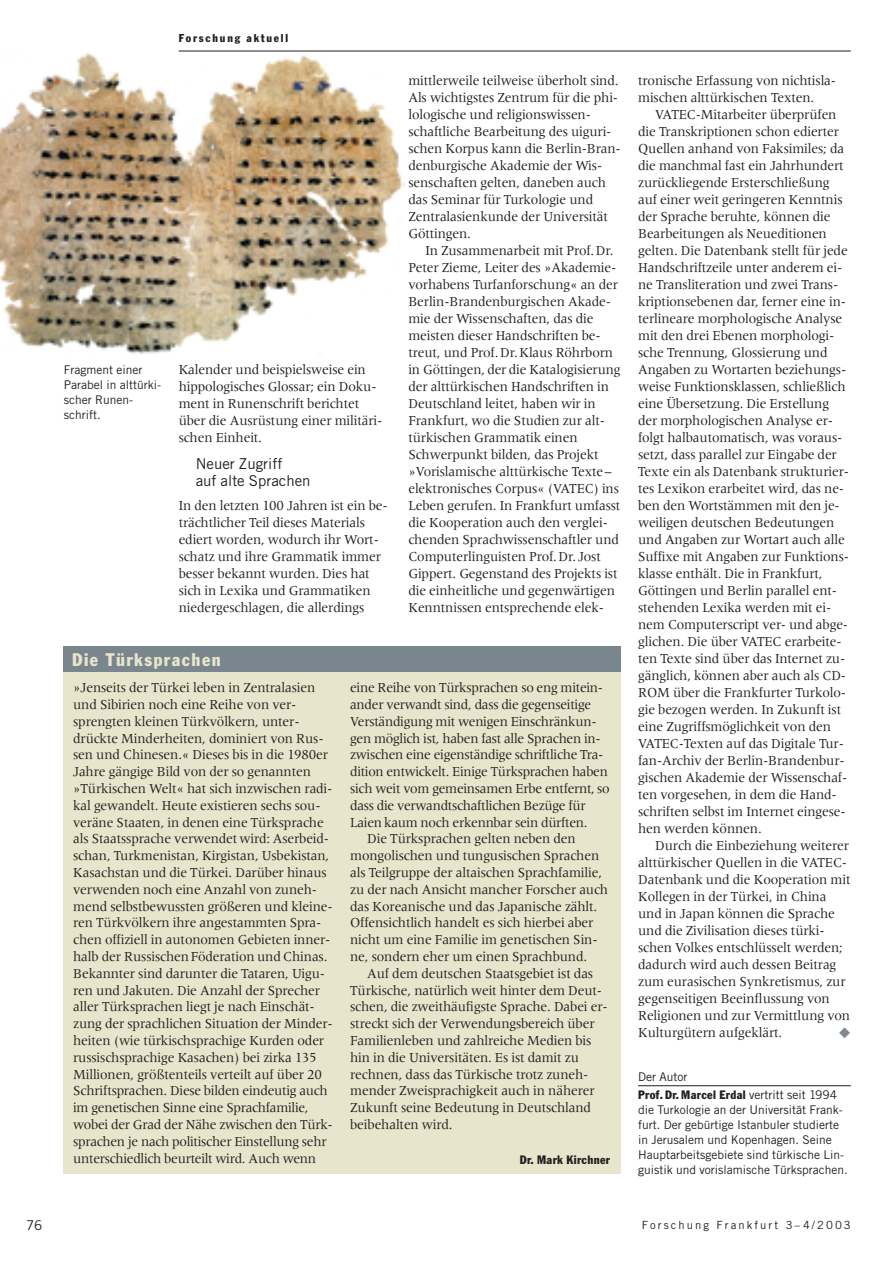
<style>
.page{position:relative;width:893px;height:1263px;background:#fff}
.page>*{position:absolute;margin:0;border:0;box-sizing:border-box;transform-origin:0 0}
.t1{font:condensed 18px "Franklin Gothic";letter-spacing:.08em;color:#e7e5cb}
.t2{font:15px/17px "Trade Gothic";color:#231f20}
.t3{font:14.25px/17px "Meridien";letter-spacing:-.01em;color:#231f20;scale:.95 1}
.t4{font:14.25px "Meridien";letter-spacing:-.01em;color:#231f20;scale:.94 1}
.t5{font:13.5px "Trade Gothic";color:#231f20}
.t6{font:12px/14.9px "Trade Gothic";color:#231f20}
.t7{font:condensed 12px "Franklin Gothic";letter-spacing:.025em;color:#231f20}
.t8{font:11.25px "Trade Gothic";letter-spacing:.185em;color:#231f20}
.t9{font:condensed 11.25px "Franklin Gothic";letter-spacing:.16em;color:#231f20}
.s1{font-family:"Trade Gothic";font-stretch:normal}
</style>
<div class="page">
<img style="left:0;top:53px;width:404px;height:301px">
<hr style="left:638px;top:1085px;width:212px;height:1px;background:#231f20">
<hr style="left:179px;top:51px;width:671px;height:1px;background:#231f20">
<div style="left:64px;top:663px;width:557px;height:511px;background:#e7e5cb"></div>
<div style="left:64px;top:646px;width:557px;height:26px;background:#7a868d"></div>
<p class="t9" style="left:179px;top:34px;width:111px">Forschung aktuell</p>
<p class="t6" style="left:64px;top:364px;width:99px">Fragment einer<br>Parabel in alttürki&shy;scher Runen&shy;schrift.</p>
<p class="t3" style="left:179px;top:362px;width:216px">Kalender und beispielsweise ein hippologisches Glossar; ein Doku&shy;ment in Runenschrift berichtet über die Ausrüstung einer militäri&shy;schen Einheit.</p>
<p class="t2" style="left:196px;top:457px;width:116px">Neuer Zugriff<br>auf alte Sprachen</p>
<p class="t3" style="left:179px;top:498px;width:222px">In den letzten 100 Jahren ist ein be&shy;trächtlicher Teil dieses Materials ediert worden, wodurch ihr Wort&shy;schatz und ihre Grammatik immer besser bekannt wurden. Dies hat sich in Lexika und Grammatiken niedergeschlagen, die allerdings</p>
<p class="t1" style="left:72px;top:653px;width:150px">Die Türksprachen</p>
<p class="t3" style="left:408px;top:73px;width:225px">mittlerweile teilweise überholt sind.<br>Als wichtigstes Zentrum für die phi&shy;lologische und religionswissen&shy;schaftliche Bearbeitung des uiguri&shy;schen Korpus kann die Berlin-Bran&shy;denburgische Akademie der Wis&shy;senschaften gelten, daneben auch das Seminar für Turkologie und<br>Zentralasienkunde der Universität<br>Göttingen.</p>
<p class="t3" style="left:408px;top:243px;width:225px;text-indent:17px">In Zusammenarbeit mit Prof.Dr.<br>Peter Zieme, Leiter des »Akademie&shy;vorhabens Turfanforschung« an der Berlin-Brandenburgischen Akade&shy;mie der Wissenschaften, das die meisten dieser Handschriften be&shy;treut, und Prof.Dr.Klaus Röhrborn in Göttingen, der die Katalogisierung der alttürkischen Handschriften in Deutschland leitet, haben wir in Frankfurt, wo die Studien zur alt&shy;türkischen Grammatik einen Schwerpunkt bilden, das Projekt »Vorislamische alttürkische Texte– elektronisches Corpus« (VATEC) ins Leben gerufen. In Frankfurt umfasst die Kooperation auch den verglei&shy;chenden Sprachwissenschaftler und Computerlinguisten Prof.Dr.Jost Gippert. Gegenstand des Projekts ist die einheitliche und gegenwärtigen Kenntnissen entsprechende elek-</p>
<p class="t3" style="left:73px;top:680px;width:275px">»Jenseits der Türkei leben in Zentralasien und Sibirien noch eine Reihe von ver&shy;sprengten kleinen Türkvölkern, unter&shy;drückte Minderheiten, dominiert von Rus&shy;sen und Chinesen.« Dieses bis in die 1980er Jahre gängige Bild von der so genannten »Türkischen Welt« hat sich inzwischen radi&shy;kal gewandelt. Heute existieren sechs sou&shy;veräne Staaten, in denen eine Türksprache als Staatssprache verwendet wird: Aserbeid&shy;schan, Turkmenistan, Kirgistan, Usbekistan, Kasachstan und die Türkei. Darüber hinaus verwenden noch eine Anzahl von zuneh&shy;mend selbstbewussten größeren und kleine&shy;ren Türkvölkern ihre angestammten Spra&shy;chen offiziell in autonomen Gebieten inner&shy;halb der RussischenFöderation und Chinas.<br>Bekannter sind darunter die Tataren, Uigu&shy;ren und Jakuten. Die Anzahl der Sprecher aller Türksprachen liegt je nach Einschät&shy;zung der sprachlichen Situation der Minder&shy;heiten (wie türkischsprachige Kurden oder russischsprachige Kasachen) bei zirka 135<br>Millionen, größtenteils verteilt auf über 20<br>Schriftsprachen. Diese bilden eindeutig auch im genetischen Sinne eine Sprachfamilie, wobei der Grad der Nähe zwischen den Türk&shy;sprachen je nach politischer Einstellung sehr unterschiedlich beurteilt wird. Auch wenn</p>
<p class="t3" style="left:350px;top:680px;width:268px">eine Reihe von Türksprachen so eng mitein-</p>
<p class="t3" style="left:350px;top:697px;width:255px">ander verwandt sind, dass die gegenseitige</p>
<p class="t3" style="left:350px;top:714px;width:261px">Verständigung mit wenigen Einschränkun-</p>
<p class="t3" style="left:350px;top:731px;width:265px">gen möglich ist, haben fast alle Sprachen in-</p>
<p class="t3" style="left:350px;top:748px;width:268px">zwischen eine eigenständige schriftliche Tra-</p>
<p class="t4" style="left:350px;top:766px;width:275px">dition entwickelt. Einige Türksprachen haben</p>
<p class="t3" style="left:350px;top:781px;width:274px">sich weit vom gemeinsamen Erbe entfernt, so</p>
<p class="t3" style="left:350px;top:798px;width:249px">dass die verwandtschaftlichen Bezüge für</p>
<p class="t3" style="left:350px;top:815px;width:251px">Laien kaum noch erkennbar sein dürften.</p>
<p class="t3" style="left:367px;top:832px;width:221px">Die Türksprachen gelten neben den</p>
<p class="t3" style="left:350px;top:848px;width:264px">mongolischen und tungusischen Sprachen</p>
<p class="t3" style="left:350px;top:865px;width:267px">als Teilgruppe der altaischen Sprachfamilie,</p>
<p class="t3" style="left:350px;top:882px;width:273px">zu der nach Ansicht mancher Forscher auch</p>
<p class="t3" style="left:350px;top:899px;width:262px">das Koreanische und das Japanische zählt.</p>
<p class="t3" style="left:350px;top:916px;width:258px">Offensichtlich handelt es sich hierbei aber</p>
<p class="t3" style="left:350px;top:932px;width:262px">nicht um eine Familie im genetischen Sin-</p>
<p class="t3" style="left:350px;top:949px;width:251px">ne, sondern eher um einen Sprachbund.</p>
<p class="t3" style="left:367px;top:966px;width:239px">Auf dem deutschen Staatsgebiet ist das</p>
<p class="t3" style="left:350px;top:983px;width:267px">Türkische, natürlich weit hinter dem Deut-</p>
<p class="t3" style="left:350px;top:1000px;width:273px">schen, die zweithäufigste Sprache. Dabei er-</p>
<p class="t3" style="left:350px;top:1016px;width:259px">streckt sich der Verwendungsbereich über</p>
<p class="t3" style="left:350px;top:1033px;width:255px">Familienleben und zahlreiche Medien bis</p>
<p class="t3" style="left:350px;top:1050px;width:242px">hin in die Universitäten. Es ist damit zu</p>
<p class="t3" style="left:350px;top:1067px;width:252px">rechnen, dass das Türkische trotz zuneh-</p>
<p class="t3" style="left:350px;top:1084px;width:259px">mender Zweisprachigkeit auch in näherer</p>
<p class="t3" style="left:350px;top:1100px;width:255px">Zukunft seine Bedeutung in Deutschland</p>
<p class="t3" style="left:350px;top:1117px;width:109px">beibehalten wird.</p>
<p class="t7" style="left:520px;top:1155px;width:92px">Dr. Mark Kirchner</p>
<p class="t3" style="left:638px;top:73px;width:210px">tronische Erfassung von nichtisla&shy;mischen alttürkischen Texten.</p>
<p class="t3" style="left:638px;top:107px;width:223px;text-indent:17px">VATEC-Mitarbeiter überprüfen die Transkriptionen schon edierter Quellen anhand von Faksimiles; da die manchmal fast ein Jahrhundert zurückliegende Ersterschließung auf einer weit geringeren Kenntnis der Sprache beruhte, können die Bearbeitungen als Neueditionen gelten. Die Datenbank stellt für jede Handschriftzeile unter anderem ei&shy;ne Transliteration und zwei Trans&shy;kriptionsebenen dar, ferner eine in&shy;terlineare morphologische Analyse mit den drei Ebenen morphologi&shy;sche Trennung, Glossierung und Angaben zu Wortarten beziehungs&shy;weise Funktionsklassen, schließlich eine Übersetzung. Die Erstellung der morphologischen Analyse er&shy;folgt halbautomatisch, was voraus&shy;setzt, dass parallel zur Eingabe der Texte ein als Datenbank strukturier&shy;tes Lexikon erarbeitet wird, das ne&shy;ben den Wortstämmen mit den je&shy;weiligen deutschen Bedeutungen und Angaben zur Wortart auch alle Suffixe mit Angaben zur Funktions&shy;klasse enthält. Die in Frankfurt, Göttingen und Berlin parallel ent&shy;stehenden Lexika werden mit ei&shy;nem Computerscript ver- und abge&shy;glichen. Die über VATEC erarbeite&shy;ten Texte sind über das Internet zu&shy;gänglich, können aber auch als CD-ROM über die Frankfurter Turkolo&shy;gie bezogen werden. In Zukunft ist eine Zugriffsmöglichkeit von den VATEC-Texten auf das Digitale Tur&shy;fan-Archiv der Berlin-Brandenbur&shy;gischen Akademie der Wissenschaf&shy;ten vorgesehen, in dem die Hand&shy;schriften selbst im Internet eingese&shy;hen werden können.</p>
<p class="t3" style="left:638px;top:838px;width:225px;text-indent:17px">Durch die Einbeziehung weiterer alttürkischer Quellen in die VATEC-Datenbank und die Kooperation mit Kollegen in der Türkei, in China und in Japan können die Sprache und die Zivilisation dieses türki&shy;schen Volkes entschlüsselt werden; dadurch wird auch dessen Beitrag zum eurasischen Synkretismus, zur gegenseitigen Beeinflussung von Religionen und zur Vermittlung von Kulturgütern aufgeklärt.</p>
<p class="t6" style="left:638px;top:1071px;width:51px">Der Autor</p>
<p class="t7" style="left:638px;top:1091px;width:200px">Prof. Dr. Marcel Erdal <span class="s1">vertritt seit 1994</span></p>
<p class="t6" style="left:638px;top:1104px;width:211px">die Turkologie an der Universität Frank&shy;furt. Der gebürtige Istanbuler studierte in Jerusalem und Kopenhagen. Seine Hauptarbeitsgebiete sind türkische Lin&shy;guistik und vorislamische Türksprachen.</p>
<p class="t5" style="left:26px;top:1220px;width:18px">76</p>
<p class="t8" style="left:642px;top:1221px;width:210px">Forschung Frankfurt 3–4/2003</p>
</div>
